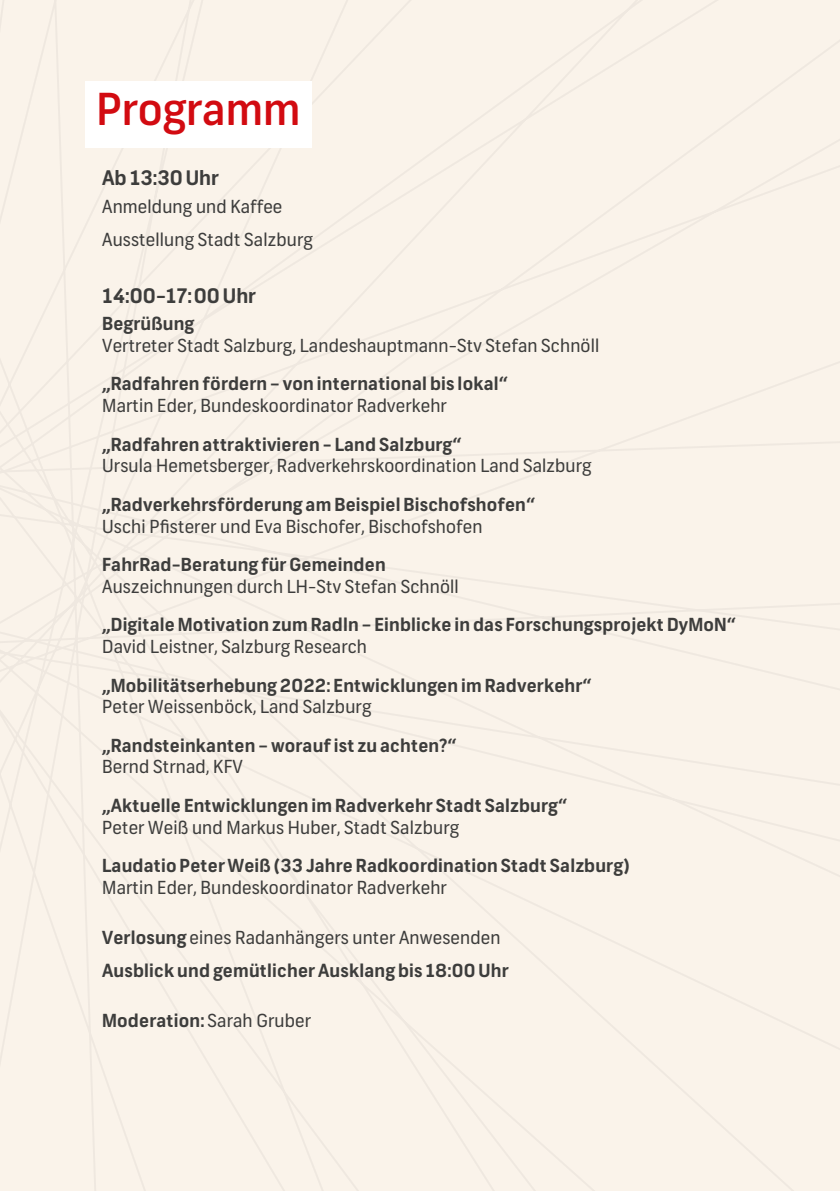
<style>
.page{position:relative;width:840px;height:1191px;background:#fff}
.page>*{position:absolute;margin:0;border:0;box-sizing:border-box;transform-origin:0 0}
.t1{font:500 44px "Frank";color:#d20b11}
.t2{font:700 20px "Frank";color:#3d3d3c}
.t3{font:700 18px/33px "Frank";letter-spacing:.01em;color:#3d3d3c}
.t4{font:18px/33px "Frank";letter-spacing:.01em;color:#3d3d3c}
.s1{font-weight:400}
</style>
<div class="page">
<div style="left:0;top:0;width:839px;height:1191px;background:#faf3ea"></div>
<div style="left:85px;top:81px;width:226px;height:67px;background:#fff"></div>
<h1 class="t1" style="left:96px;top:83px;width:205px">Programm</h1>
<p class="t2" style="left:102px;top:166px;width:118px">Ab 13:30 Uhr</p>
<p class="t4" style="left:102px;top:190px;width:212px">Anmeldung und Kaffee<br>Ausstellung Stadt Salzburg</p>
<p class="t2" style="left:102px;top:283px;width:155px">14:00-17:00 Uhr</p>
<p class="t3" style="left:102px;top:308px;width:94px">Begrüßung</p>
<p class="t4" style="left:102px;top:329px;width:498px">Vertreter Stadt Salzburg, Landeshauptmann-Stv Stefan Schnöll</p>
<p class="t3" style="left:102px;top:368px;width:407px">„Radfahren fördern – von international bis lokal“</p>
<p class="t4" style="left:102px;top:389px;width:346px">Martin Eder, Bundeskoordinator Radverkehr</p>
<p class="t3" style="left:102px;top:428px;width:360px">„Radfahren attraktivieren - Land Salzburg“</p>
<p class="t4" style="left:102px;top:450px;width:490px">Ursula Hemetsberger, Radverkehrskoordination Land Salzburg</p>
<p class="t3" style="left:102px;top:489px;width:434px">„Radverkehrsförderung am Beispiel Bischofshofen“</p>
<p class="t4" style="left:102px;top:510px;width:381px">Uschi Pfisterer und Eva Bischofer, Bischofshofen</p>
<p class="t3" style="left:102px;top:549px;width:285px">FahrRad-Beratung für Gemeinden</p>
<p class="t4" style="left:102px;top:570px;width:358px">Auszeichnungen durch LH-Stv Stefan Schnöll</p>
<p class="t3" style="left:102px;top:609px;width:634px">„Digitale Motivation zum Radln – Einblicke in das Forschungsprojekt DyMoN“</p>
<p class="t4" style="left:102px;top:630px;width:266px">David Leistner, Salzburg Research</p>
<p class="t3" style="left:102px;top:669px;width:490px">„Mobilitätserhebung 2022: Entwicklungen im Radverkehr“</p>
<p class="t4" style="left:102px;top:691px;width:270px">Peter Weissenböck, Land Salzburg</p>
<p class="t3" style="left:102px;top:729px;width:355px">„Randsteinkanten – worauf ist zu achten?“</p>
<p class="t4" style="left:102px;top:751px;width:142px">Bernd Strnad, KFV</p>
<p class="t3" style="left:102px;top:790px;width:466px">„Aktuelle Entwicklungen im Radverkehr Stadt Salzburg“</p>
<p class="t4" style="left:102px;top:811px;width:358px">Peter Weiß und Markus Huber, Stadt Salzburg</p>
<p class="t3" style="left:102px;top:850px;width:529px">Laudatio Peter Weiß (33 Jahre Radkoordination Stadt Salzburg)</p>
<p class="t4" style="left:102px;top:871px;width:346px">Martin Eder, Bundeskoordinator Radverkehr</p>
<p class="t3" style="left:102px;top:921px;width:408px">Verlosung <span class="s1">eines Radanhängers unter Anwesenden<br></span>Ausblick und gemütlicher Ausklang bis 18:00 Uhr</p>
<p class="t3" style="left:102px;top:1004px;width:210px">Moderation: <span class="s1">Sarah Gruber</span></p>
</div>
